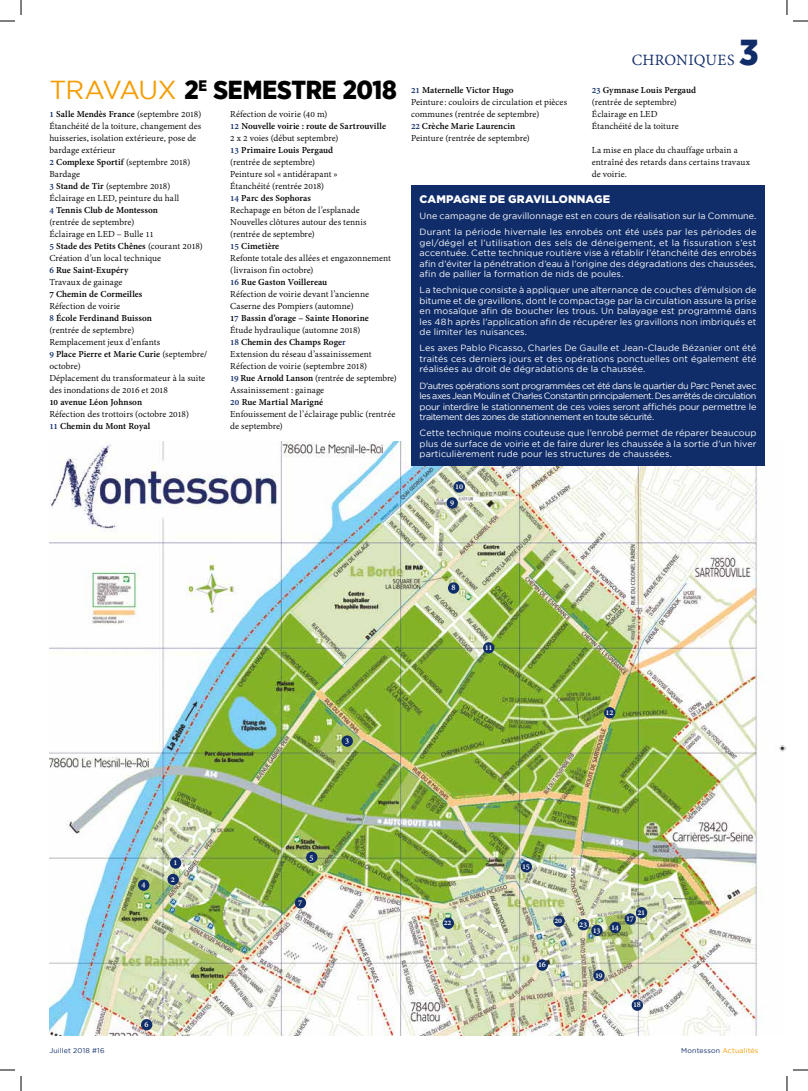
<style>
.page{position:relative;width:808px;height:1091px;background:#fff}
.page>*{position:absolute;margin:0;border:0;box-sizing:border-box;transform-origin:0 0}
.t1{font:900 26px "Gotham Narrow";letter-spacing:-.01em;color:#000}
.t2{font:17px "Adobe Devanagari";letter-spacing:.015em;color:#102d69}
.t3{font:900 11px "Gotham";letter-spacing:.005em;color:#fff}
.t4{font:10px/12px "Adobe Devanagari";letter-spacing:.005em;color:#000}
.t5{font:700 10px "Adobe Devanagari";color:#000}
.t6{font:9px/10.5px "Gotham";letter-spacing:.01em;color:#fff;text-align:justify}
.t7{font:700 9px "Adobe Devanagari";letter-spacing:-.04em;color:#fff}
.t8{font:700 8.5px "Adobe Devanagari";color:#fff}
.t9{font:7px "Gotham";letter-spacing:.02em;color:#f59c00}
.t10{font:7px "Gotham";letter-spacing:.02em;color:#102d69}
.s1{font-family:"Gotham";font-weight:400;color:#f59c00}
.s2{font-weight:700;color:#102d69}
.s3{font-weight:700}
.s4{font-family:"Gotham Narrow";font-weight:900;font-size:36px}
.s5{color:#102d69}
</style>
<div class="page">
<img style="left:49px;top:441px;width:735px;height:595px">
<div style="left:411px;top:185px;width:353px;height:281px;background:#102d69"></div>
<div style="left:141px;top:1019px;width:11px;height:11px;background:#102d69;border-radius:50%"></div>
<div style="left:138px;top:879px;width:11px;height:12px;background:#102d69;border-radius:50%"></div>
<div style="left:167px;top:874px;width:12px;height:11px;background:#102d69;border-radius:50%"></div>
<div style="left:295px;top:897px;width:11px;height:11px;background:#102d69;border-radius:50%"></div>
<div style="left:306px;top:852px;width:11px;height:11px;background:#102d69;border-radius:50%"></div>
<div style="left:341px;top:735px;width:12px;height:12px;background:#102d69;border-radius:50%"></div>
<div style="left:448px;top:582px;width:11px;height:12px;background:#102d69;border-radius:50%"></div>
<div style="left:483px;top:642px;width:11px;height:11px;background:#102d69;border-radius:50%"></div>
<div style="left:604px;top:707px;width:11px;height:11px;background:#102d69;border-radius:50%"></div>
<div style="left:577px;top:919px;width:12px;height:11px;background:#102d69;border-radius:50%"></div>
<div style="left:553px;top:915px;width:11px;height:12px;background:#102d69;border-radius:50%"></div>
<div style="left:442px;top:917px;width:12px;height:12px;background:#102d69;border-radius:50%"></div>
<div style="left:591px;top:925px;width:11px;height:11px;background:#102d69;border-radius:50%"></div>
<div style="left:609px;top:922px;width:12px;height:11px;background:#102d69;border-radius:50%"></div>
<div style="left:635px;top:907px;width:12px;height:11px;background:#102d69;border-radius:50%"></div>
<div style="left:624px;top:913px;width:11px;height:12px;background:#102d69;border-radius:50%"></div>
<div style="left:536px;top:959px;width:12px;height:12px;background:#102d69;border-radius:50%"></div>
<div style="left:631px;top:999px;width:11px;height:12px;background:#102d69;border-radius:50%"></div>
<div style="left:593px;top:970px;width:11px;height:11px;background:#102d69;border-radius:50%"></div>
<div style="left:520px;top:861px;width:12px;height:11px;background:#102d69;border-radius:50%"></div>
<div style="left:446px;top:497px;width:12px;height:12px;background:#102d69;border-radius:50%"></div>
<div style="left:453px;top:481px;width:12px;height:12px;background:#102d69;border-radius:50%"></div>
<div style="left:170px;top:857px;width:11px;height:12px;background:#102d69;border-radius:50%"></div>
<svg style="left:0;top:0;width:22px;height:22px"></svg>
<svg style="left:0;top:1069px;width:22px;height:22px"></svg>
<svg style="left:786px;top:0;width:21px;height:22px"></svg>
<svg style="left:786px;top:1069px;width:21px;height:22px"></svg>
<h1 class="t1" style="left:49px;top:73px;width:349px"><span class="s1">TRAVAUX</span> 2<sup>E</sup> SEMESTRE 2018</h1>
<p class="t4" style="left:49px;top:109px;width:155px"><span class="s2">1</span> <span class="s3">Salle Mendès France</span> (septembre 2018)<br>Étanchéité de la toiture, changement des huisseries, isolation extérieure, pose de bardage extérieur<br><span class="s2">2</span> <span class="s3">Complexe Sportif</span> (septembre 2018)<br>Bardage<br><span class="s2">3</span> <span class="s3">Stand de Tir</span> (septembre 2018)<br>Éclairage en LED, peinture du hall<br><span class="s2">4</span> <span class="s3">Tennis Club de Montesson<br></span>(rentrée de septembre)<br>Éclairage en LED – Bulle 11<br><span class="s2">5</span> <span class="s3">Stade des Petits Chênes</span> (courant 2018)<br>Création d’un local technique<br><span class="s2">6</span> <span class="s3">Rue Saint-Exupéry<br></span>Travaux de gainage</p>
<p class="t5" style="left:49px;top:288px;width:95px">7 Chemin de Cormeilles</p>
<p class="t4" style="left:49px;top:301px;width:159px">Réfection de voirie<br><span class="s2">8</span> <span class="s3">École Ferdinand Buisson<br></span>(rentrée de septembre)<br>Remplacement jeux d’enfants<br><span class="s2">9</span> <span class="s3">Place Pierre et Marie Curie</span> (septembre/ octobre)<br>Déplacement du transformateur à la suite des inondations de 2016 et 2018</p>
<p class="t5" style="left:49px;top:396px;width:94px">10 avenue Léon Johnson</p>
<p class="t4" style="left:49px;top:409px;width:141px">Réfection des trottoirs (octobre 2018)<br><span class="s2">11</span> <span class="s3">Chemin du Mont Royal</span></p>
<p class="t4" style="left:230px;top:109px;width:168px">Réfection de voirie (40 m)<br><span class="s2">12</span> <span class="s3">Nouvelle voirie : route de Sartrouville<br></span>2 x 2 voies (début septembre)<br><span class="s2">13</span> <span class="s3">Primaire Louis Pergaud<br></span>(rentrée de septembre)<br>Peinture sol « antidérapant »<br>Étanchéité (rentrée 2018)<br><span class="s2">14</span> <span class="s3">Parc des Sophoras<br></span>Rechapage en béton de l’esplanade<br>Nouvelles clôtures autour des tennis (rentrée de septembre)<br><span class="s2">15</span> <span class="s3">Cimetière<br></span>Refonte totale des allées et engazonnement (livraison fin octobre)<br><span class="s2">16</span> <span class="s3">Rue Gaston Voillereau<br></span>Réfection de voirie devant l’ancienne<br>Caserne des Pompiers (automne)<br><span class="s3">1</span><span class="s2">7</span> <span class="s3">Bassin d’orage – Sainte Honorine<br></span>Étude hydraulique (automne 2018)<br><span class="s2">18</span> <span class="s3">Chemin des Champs Roge</span><span class="s2">r<br></span>Extension du réseau d’assainissement<br>Réfection de voirie (septembre 2018)<br><span class="s2">19</span> <span class="s3">Rue Arnold Lanson</span> (rentrée de septembre)<br>Assainissement : gainage<br><span class="s2">20</span> <span class="s3">Rue Martial Marigné<br></span>Enfouissement de l’éclairage public (rentrée de septembre)</p>
<h2 class="t2" style="left:631px;top:50px;width:128px">CHRONIQUES <span class="s4">3</span></h2>
<p class="t4" style="left:411px;top:85px;width:157px"><span class="s2">21</span> <span class="s3">Maternelle Victor Hugo<br></span>Peinture : couloirs de circulation et pièces communes (rentrée de septembre)<br><span class="s2">22</span> <span class="s3">Crèche Marie Laurencin<br></span>Peinture (rentrée de septembre)</p>
<p class="t4" style="left:591px;top:85px;width:105px"><span class="s2">23</span> <span class="s3">Gymnase Louis Pergaud </span>(rentrée de septembre)<br>Éclairage en LED<br>Étanchéité de la toiture</p>
<p class="t4" style="left:591px;top:145px;width:160px">La mise en place du chauffage urbain a entraîné des retards dans certains travaux de voirie.</p>
<p class="t3" style="left:419px;top:191px;width:192px">CAMPAGNE DE GRAVILLONNAGE</p>
<p class="t6" style="left:419px;top:207px;width:338px;line-height:16.2px">Une campagne de gravillonnage est en cours de réalisation sur la Commune.<br>Durant la période hivernale les enrobés ont été usés par les périodes de</p>
<p class="t6" style="left:419px;top:237px;width:338px">gel/dégel et l’utilisation des sels de déneigement, et la fissuration s’est accentuée. Cette technique routière vise à rétablir l’étanchéité des enrobés afin d’éviter la pénétration d’eau à l’origine des dégradations des chaussées, afin de pallier la formation de nids de poules.</p>
<p class="t6" style="left:419px;top:285px;width:338px">La technique consiste à appliquer une alternance de couches d’émulsion de bitume et de gravillons, dont le compactage par la circulation assure la prise en mosaïque afin de boucher les trous. Un balayage est programmé dans les 48 h après l’application afin de récupérer les gravillons non imbriqués et de limiter les nuisances.</p>
<p class="t6" style="left:419px;top:343px;width:338px">Les axes Pablo Picasso, Charles De Gaulle et Jean-Claude Bézanier ont été traités ces derniers jours et des opérations ponctuelles ont également été réalisées au droit de dégradations de la chaussée.</p>
<p class="t6" style="left:419px;top:380px;width:338px">D’autres opérations sont programmées cet été dans le quartier du Parc Penet avec les axes Jean Moulin et Charles Constantin principalement. Des arrêtés de circulation pour interdire le stationnement de ces voies seront affichés pour permettre le traitement des zones de stationnement en toute sécurité.</p>
<p class="t6" style="left:419px;top:428px;width:338px">Cette technique moins couteuse que l’enrobé permet de réparer beaucoup plus de surface de voirie et de faire durer les chaussée à la sortie d’un hiver particulièrement rude pour les structures de chaussées.</p>
<p class="t7" style="left:455px;top:481px;width:9px">10</p>
<p class="t7" style="left:450px;top:497px;width:6px">9</p>
<p class="t7" style="left:345px;top:735px;width:6px">3</p>
<p class="t7" style="left:451px;top:582px;width:6px">8</p>
<p class="t7" style="left:484px;top:642px;width:9px">11</p>
<p class="t7" style="left:605px;top:707px;width:9px">12</p>
<p class="t7" style="left:141px;top:879px;width:6px">4</p>
<p class="t7" style="left:173px;top:857px;width:6px">1</p>
<p class="t7" style="left:171px;top:874px;width:6px">2</p>
<p class="t7" style="left:144px;top:1019px;width:6px">6</p>
<p class="t7" style="left:309px;top:852px;width:6px">5</p>
<p class="t7" style="left:298px;top:897px;width:6px">7</p>
<p class="t8" style="left:444px;top:918px;width:9px">22</p>
<p class="t7" style="left:522px;top:861px;width:9px">15</p>
<p class="t8" style="left:554px;top:916px;width:9px">20</p>
<p class="t7" style="left:538px;top:959px;width:9px">16</p>
<p class="t7" style="left:579px;top:919px;width:9px">23</p>
<p class="t7" style="left:592px;top:923px;width:28px">13 14</p>
<p class="t7" style="left:637px;top:907px;width:9px">21</p>
<p class="t7" style="left:626px;top:913px;width:9px">17</p>
<p class="t7" style="left:595px;top:970px;width:9px">19</p>
<p class="t7" style="left:633px;top:999px;width:9px">18</p>
<p class="t10" style="left:49px;top:1046px;width:57px">Juillet 2018 #16</p>
<p class="t9" style="left:681px;top:1046px;width:79px"><span class="s5">Montesson</span> Actualités</p>
</div>
